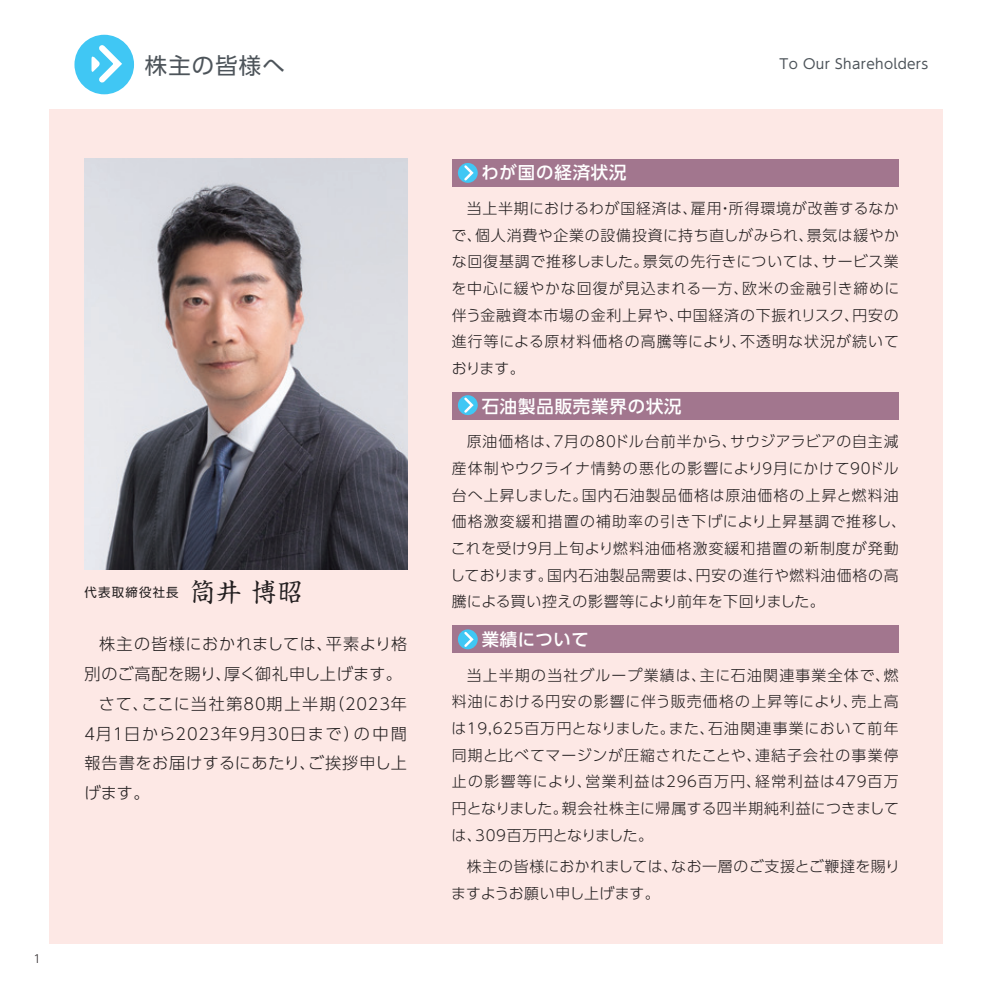
<style>
.page{position:relative;width:993px;height:993px;background:#fff}
.page>*{position:absolute;margin:0;border:0;box-sizing:border-box;transform-origin:0 0}
.t1{font:22.4px "UD Shin Go Pro";letter-spacing:.05em;color:#4d545a}
.t2{font:500 17.32px "UD Shin Go Pro";letter-spacing:.05em;color:#fff}
.t3{font:300 16.1px "UD Shin Go Pro";letter-spacing:.05em;color:#231f20}
.t4{font:300 16.1px "UD Shin Go Pro";letter-spacing:.015em;color:#231f20}
.t5{font:300 14.88px/26.6px "UD Shin Go Pro";letter-spacing:.05em;color:#231f20;text-align:justify}
.t6{font:300 14.88px/26.6px "UD Shin Go Pro";letter-spacing:.025em;color:#231f20}
.t7{font:13.65px "UD Shin Go Pro";letter-spacing:.025em;color:#4d545a}
.t8{font:12.42px "UD Shin Go Pro";letter-spacing:.1em;color:#231f20}
.t9{font:300 11.2px "UD Shin Go Pro";color:#231f20}
.s1{font-family:"Shinsei Kai Pr 5 CBSK1";font-size:26.07px}
</style>
<div class="page">
<div style="left:50px;top:109px;width:893px;height:834px;background:#fde8e5"></div>
<div style="left:451px;top:159px;width:447px;height:27px;background:#a2768e"></div>
<div style="left:451px;top:392px;width:447px;height:27px;background:#a2768e"></div>
<div style="left:451px;top:625px;width:447px;height:27px;background:#a2768e"></div>
<img style="left:84px;top:159px;width:323px;height:410px">
<div style="left:74px;top:35px;width:60px;height:59px;background:#40c7f4;border-radius:50%"></div>
<svg style="left:91px;top:39px;width:35px;height:49px"></svg>
<svg style="left:457px;top:163px;width:20px;height:20px"></svg>
<svg style="left:462px;top:163px;width:13px;height:20px"></svg>
<svg style="left:457px;top:395px;width:20px;height:20px"></svg>
<svg style="left:462px;top:395px;width:13px;height:20px"></svg>
<svg style="left:457px;top:629px;width:20px;height:20px"></svg>
<svg style="left:462px;top:629px;width:13px;height:20px"></svg>
<p class="t9" style="left:34px;top:949px;width:9px">1</p>
<h1 class="t1" style="left:145px;top:48px;width:141px">株主の皆様へ</h1>
<p class="t7" style="left:779px;top:53px;width:150px">To Our Shareholders</p>
<p class="t8" style="left:84px;top:582px;width:220px">代表取締役社長 <span class="s1">筒井 博昭</span></p>
<p class="t3" style="left:99px;top:631px;width:309px">株主の皆様におかれましては、平素より格</p>
<p class="t4" style="left:84px;top:660px;width:319px">別のご高配を賜り、厚く御礼申し上げます。</p>
<p class="t3" style="left:99px;top:690px;width:309px">さて、ここに当社第80期上半期（2023年</p>
<p class="t3" style="left:84px;top:720px;width:324px">4月1日から2023年9月30日まで）の中間</p>
<p class="t3" style="left:84px;top:750px;width:324px">報告書をお届けするにあたり、ご挨拶申し上</p>
<p class="t3" style="left:84px;top:779px;width:67px">げます。</p>
<p class="t2" style="left:481px;top:159px;width:146px">わが国の経済状況</p>
<p class="t5" style="left:451px;top:194px;width:449px;text-indent:15px">当上半期におけるわが国経済は、雇用・所得環境が改善するなかで、個人消費や企業の設備投資に持ち直しがみられ、景気は緩やかな回復基調で推移しました。景気の先行きについては、サービス業を中心に緩やかな回復が見込まれる一方、欧米の金融引き締めに伴う金融資本市場の金利上昇や、中国経済の下振れリスク、円安の進行等による原材料価格の高騰等により、不透明な状況が続いております。</p>
<p class="t2" style="left:481px;top:392px;width:201px">⽯油製品販売業界の状況</p>
<p class="t5" style="left:450px;top:427px;width:457px;text-align:left;text-indent:17px">原油価格は、７月の80ドル台前半から、サウジアラビアの自主減産体制やウクライナ情勢の悪化の影響により９月にかけて90ドル台へ上昇しました。国内石油製品価格は原油価格の上昇と燃料油価格激変緩和措置の補助率の引き下げにより上昇基調で推移し、これを受け９月上旬より燃料油価格激変緩和措置の新制度が発動しております。国内石油製品需要は、円安の進行や燃料油価格の高騰による買い控えの影響等により前年を下回りました。</p>
<p class="t2" style="left:481px;top:625px;width:109px">業績について</p>
<p class="t5" style="left:451px;top:660px;width:449px;text-indent:15px">当上半期の当社グループ業績は、主に石油関連事業全体で、燃料油における円安の影響に伴う販売価格の上昇等により、売上高は19,625百万円となりました。また、石油関連事業において前年同期と比べてマージンが圧縮されたことや、連結子会社の事業停止の影響等により、営業利益は296百万円、経常利益は479百万円となりました。親会社株主に帰属する四半期純利益につきましては、309百万円となりました。</p>
<p class="t6" style="left:451px;top:852px;width:450px;text-indent:15px">株主の皆様におかれましては、なお一層のご支援とご鞭撻を賜りますようお願い申し上げます。</p>
</div>
